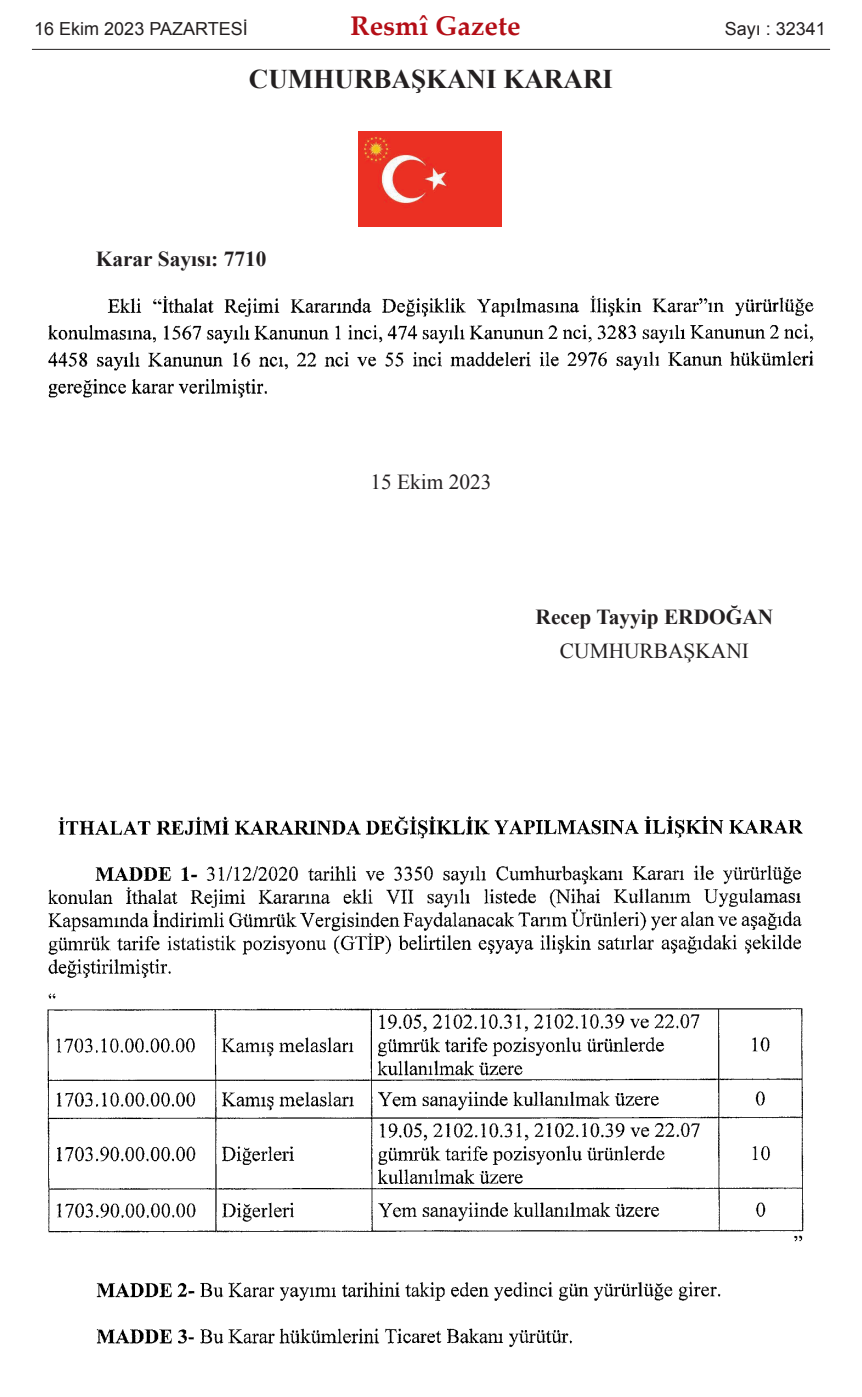
<style>
.page{position:relative;width:862px;height:1397px;background:#fff}
.page>*{position:absolute;margin:0;border:0;box-sizing:border-box;transform-origin:0 0}
.t1{font:700 27px "Times New Roman";color:#231f20}
.t2{font:700 27px "Palatino Linotype";color:#b40e16}
.t3{font:700 21.38px "Times New Roman";color:#231f20}
.t4{font:21.38px "Times New Roman";color:#231f20}
.t5{font:18px "Arial";color:#231f20}
</style>
<div class="page">
<img style="left:358px;top:131px;width:143px;height:96px">
<img style="left:48px;top:295px;width:766px;height:103px">
<img style="left:47px;top:816px;width:757px;height:532px">
<hr style="left:32px;top:49px;width:797px;height:1px;background:#231f20">
<p class="t5" style="left:34px;top:18px;width:215px">16 Ekim 2023 PAZARTESİ</p>
<p class="t2" style="left:350px;top:15px;width:171px">Resmî Gazete</p>
<p class="t5" style="left:724px;top:18px;width:103px">Sayı : 32341</p>
<p class="t1" style="left:249px;top:64px;width:365px">CUMHURBAŞKANI KARARI</p>
<p class="t3" style="left:96px;top:247px;width:172px">Karar Sayısı: 7710</p>
<p class="t4" style="left:370px;top:470px;width:123px">15 Ekim 2023</p>
<p class="t3" style="left:535px;top:605px;width:239px">Recep Tayyip ERDOĞAN</p>
<p class="t4" style="left:559px;top:639px;width:190px">CUMHURBAŞKANI</p>
</div>
